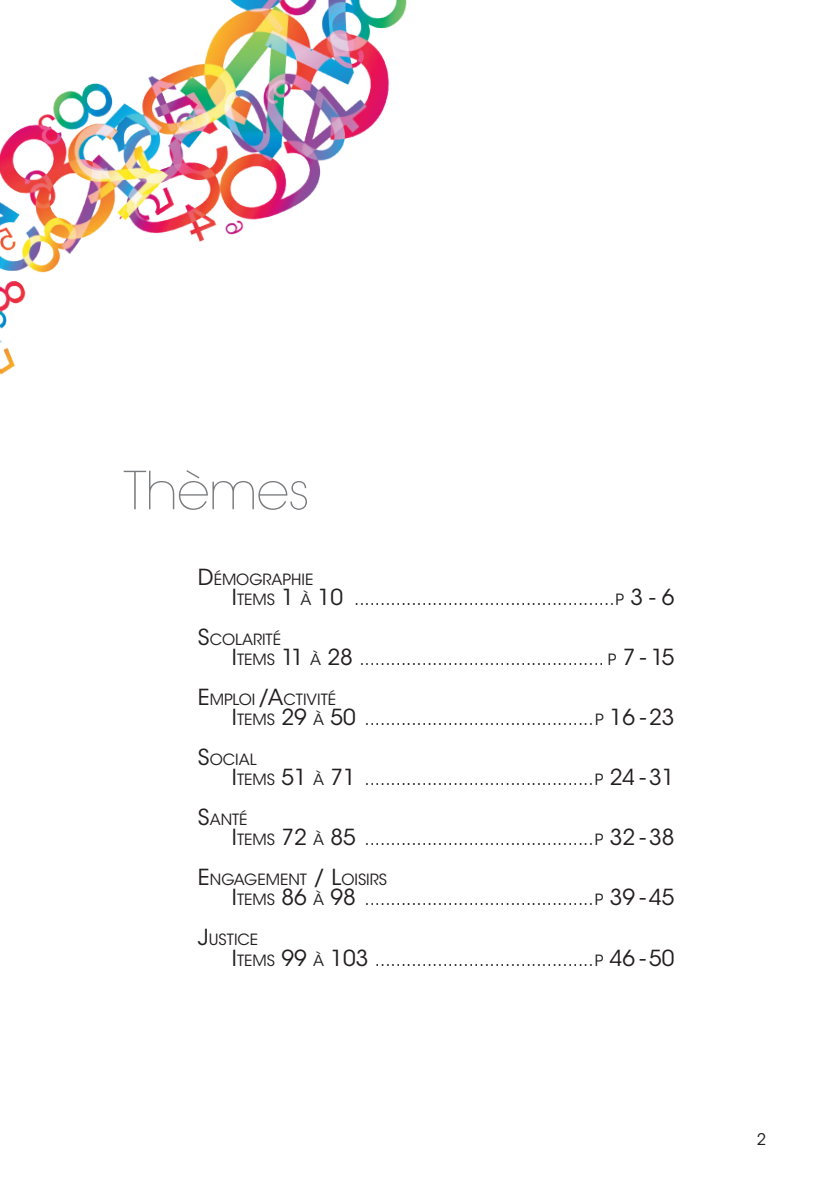
<style>
.page{position:relative;width:840px;height:1191px;background:#fff}
.page>*{position:absolute;margin:0;border:0;box-sizing:border-box;transform-origin:0 0}
.t1{font:200 52px "ITC Avant Garde Std";letter-spacing:-.02em;color:#7a7c7f}
.t2{font:18px "ITC Avant Garde Std";color:#231f20}
.t3{font:16px "ITC Avant Garde Std";color:#231f20}
.t4{font:15.4px "ITC Avant Garde Std";color:#231f20}
.s1{font-size:22px}
.s2{font-size:15.4px}
</style>
<div class="page">
<img style="left:0;top:0;width:407px;height:375px">
<p class="t1" style="left:123px;top:460px;width:188px">Thèmes</p>
<p class="t4" style="left:198px;top:570px;width:117px"><span class="s1">D</span>ÉMOGRAPHIE</p>
<p class="t2" style="left:198px;top:588px;width:478px"><span class="s1">I</span><span class="s2">TEMS</span> <span class="s1">1</span> <span class="s2">À</span> <span class="s1">10</span> ..................................................<span class="s2">P</span> <span class="s1">3 - 6</span></p>
<p class="t4" style="left:198px;top:630px;width:85px"><span class="s1">S</span>COLARITÉ</p>
<p class="t2" style="left:198px;top:648px;width:478px"><span class="s1">I</span><span class="s2">TEMS</span> <span class="s1">11</span> <span class="s2">À</span> <span class="s1">28</span> ............................................... <span class="s2">P</span> <span class="s1">7 - 15</span></p>
<p class="t4" style="left:198px;top:690px;width:140px"><span class="s1">E</span> MPLOI <span class="s1">/ A</span>CTIVITÉ</p>
<p class="t2" style="left:198px;top:708px;width:477px"><span class="s1">I</span><span class="s2">TEMS</span> <span class="s1">29</span> <span class="s2">À</span> <span class="s1">50</span> ............................................<span class="s2">P</span> <span class="s1">16 - 23</span></p>
<p class="t4" style="left:198px;top:750px;width:60px"><span class="s1">S</span>OCIAL</p>
<p class="t2" style="left:198px;top:768px;width:478px"><span class="s1">I</span><span class="s2">TEMS</span> <span class="s1">51</span> <span class="s2">À</span> <span class="s1">71</span> ............................................<span class="s2">P</span> <span class="s1">24 - 31</span></p>
<p class="t4" style="left:198px;top:810px;width:51px"><span class="s1">S</span>ANTÉ</p>
<p class="t2" style="left:198px;top:828px;width:478px"><span class="s1">I</span><span class="s2">TEMS</span> <span class="s1">72</span> <span class="s2">À</span> <span class="s1">85</span> ............................................<span class="s2">P</span> <span class="s1">32 - 38</span></p>
<p class="t4" style="left:198px;top:870px;width:191px"><span class="s1">E</span> NGAGEMENT <span class="s1">/ L</span>OISIRS</p>
<p class="t2" style="left:198px;top:888px;width:478px"><span class="s1">I</span><span class="s2">TEMS</span> <span class="s1">86</span> <span class="s2">À</span> <span class="s1">98</span> ............................................<span class="s2">P</span> <span class="s1">39 - 45</span></p>
<p class="t4" style="left:198px;top:930px;width:62px"><span class="s1">J</span>USTICE</p>
<p class="t2" style="left:198px;top:948px;width:478px"><span class="s1">I</span><span class="s2">TEMS</span> <span class="s1">99</span> <span class="s2">À</span> <span class="s1">103</span> ..........................................<span class="s2">P</span> <span class="s1">46 - 50</span></p>
<p class="t3" style="left:756px;top:1129px;width:11px">2</p>
</div>
